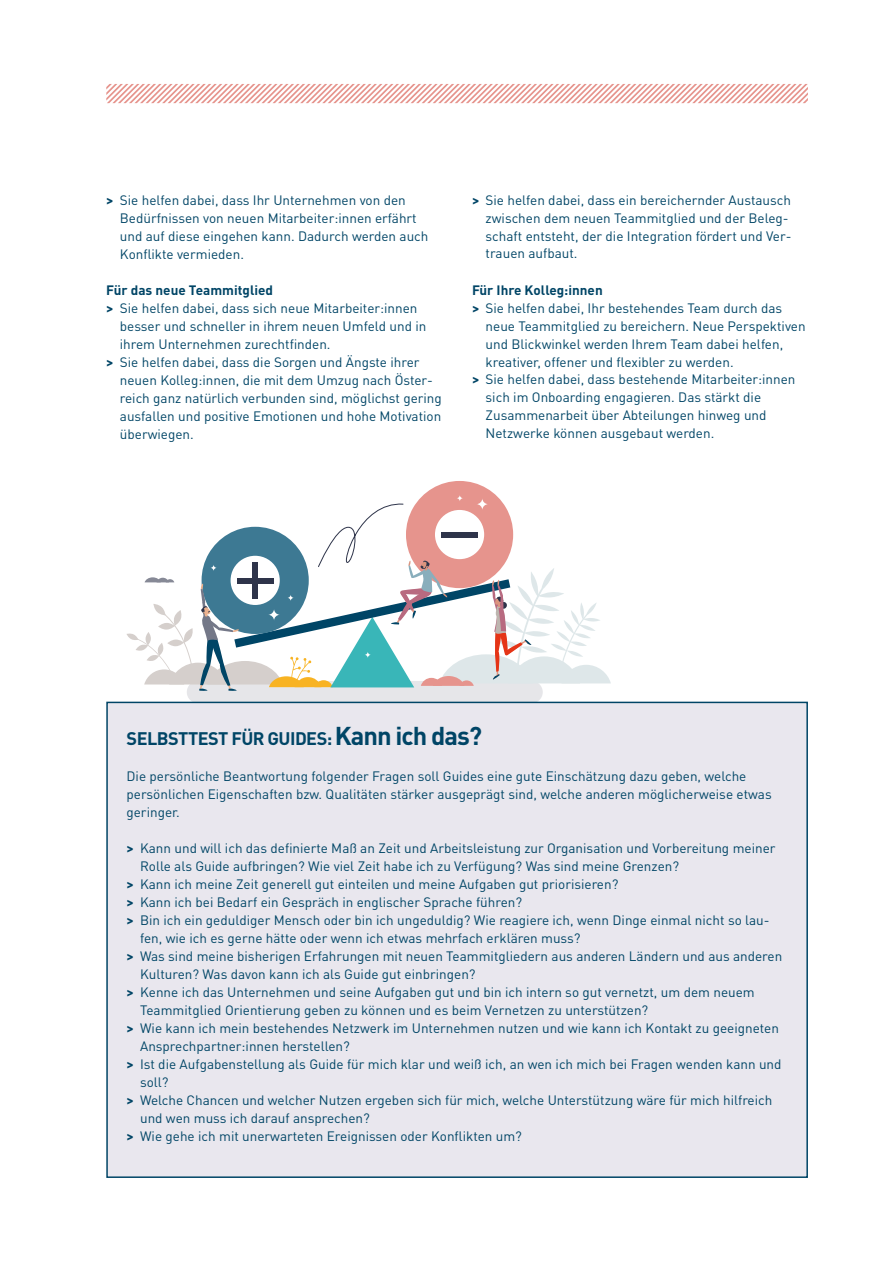
<style>
.page{position:relative;width:893px;height:1263px;background:#fff}
.page>*{position:absolute;margin:0;border:0;box-sizing:border-box;transform-origin:0 0}
.t1{font:700 25.5px "DIN Pro";letter-spacing:-.04em;color:#004566}
.t2{font:700 18px "DIN Pro";letter-spacing:-.03em;color:#004566}
.t3{font:13.5px/18px "DIN Pro";color:#004566}
.t4{font:700 13.5px "DIN Pro";color:#004566}
.s1{font-weight:700}
.s2{font-size:18px}
</style>
<div class="page">
<div style="left:187px;top:681px;width:356px;height:22px;background:#e6e6e9;border-radius:11px"></div>
<svg style="left:126px;top:481px;width:485px;height:210px"></svg>
<svg style="left:106px;top:84px;width:702px;height:19px"></svg>
<div style="left:106px;top:702px;width:702px;height:476px;background:#e9e7ee;border:2px solid #004566"></div>
<p class="t3" style="left:120px;top:190px;width:310px;text-indent:-14px"><span class="s1">&gt;</span> Sie helfen dabei, dass I hr U nternehmen von den Bedürfnissen von neuen Mitarbeiter:innen erfährt und auf diese eingehen kann. Dadurch werden auch Konflikte vermieden.</p>
<p class="t4" style="left:106px;top:280px;width:168px">Für das neue Teammitglied</p>
<p class="t3" style="left:106px;top:298px;width:313px"><span class="s1">&gt;</span> Sie helfen dabei, dass sich neue Mitarbeiter:innen</p>
<p class="t3" style="left:120px;top:316px;width:308px">besser und schneller in ihrem neuen U mfeld und in</p>
<p class="t3" style="left:120px;top:334px;width:212px">ihrem U nternehmen zurechtfinden.</p>
<p class="t3" style="left:106px;top:352px;width:315px"><span class="s1">&gt;</span> Sie helfen dabei, dass die Sorgen und Ängste ihrer</p>
<p class="t3" style="left:120px;top:370px;width:315px">neuen Kolleg:innen, die mit dem U mzug nach Öster-</p>
<p class="t3" style="left:120px;top:388px;width:323px">reich ganz natürlich verbunden sind, möglichst gering</p>
<p class="t3" style="left:120px;top:406px;width:323px">ausfallen und positive Emotionen und hohe Motivation</p>
<p class="t3" style="left:120px;top:424px;width:75px">überwiegen.</p>
<p class="t3" style="left:486px;top:190px;width:307px;text-indent:-14px"><span class="s1">&gt;</span> Sie helfen dabei, dass ein bereichernder Austausch zwischen dem neuen Teammitglied und der Beleg&shy;schaft entsteht, der die I ntegration fördert und Ver&shy;trauen aufbaut.</p>
<p class="t4" style="left:472px;top:280px;width:132px">Für Ihre Kolleg:innen</p>
<p class="t3" style="left:472px;top:298px;width:312px"><span class="s1">&gt;</span> Sie helfen dabei, I hr bestehendes Team durch das</p>
<p class="t3" style="left:486px;top:316px;width:322px">neue Teammitglied zu bereichern. Neue Perspektiven</p>
<p class="t3" style="left:486px;top:334px;width:299px">und Blickwinkel werden I hrem Team dabei helfen,</p>
<p class="t3" style="left:486px;top:352px;width:250px">kreativer, offener und flexibler zu werden.</p>
<p class="t3" style="left:472px;top:370px;width:325px"><span class="s1">&gt;</span> Sie helfen dabei, dass bestehende Mitarbeiter:innen</p>
<p class="t3" style="left:486px;top:388px;width:277px">sich im Onboarding engagieren. Das stärkt die</p>
<p class="t3" style="left:486px;top:406px;width:282px">Zusammenarbeit über Abteilungen hinweg und</p>
<p class="t3" style="left:486px;top:424px;width:230px">Netzwerke können ausgebaut werden.</p>
<h2 class="t2" style="left:127px;top:726px;width:163px">Selbsttest für Guide</h2>
<h1 class="t1" style="left:317px;top:718px;width:167px"><span class="s2">s:</span> Kann ich das?</h1>
<p class="t3" style="left:126px;top:766px;width:647px">Die persönliche Beantwortung folgender Fragen soll Guides eine gute Einschätzung dazu geben, welche persönlichen Eigenschaften bzw. Qualitäten stärker ausgeprägt sind, welche anderen möglicherweise etwas geringer.</p>
<p class="t3" style="left:126px;top:838px;width:650px"><span class="s1">&gt;</span> Kann und will ich das definierte Maß an Zeit und Arbeitsleistung zur Organisation und Vorbereitung meiner</p>
<p class="t3" style="left:140px;top:856px;width:541px">Rolle als Guide aufbringen? Wie viel Zeit habe ich zu Verfügung? Was sind meine Grenzen?</p>
<p class="t3" style="left:126px;top:874px;width:493px"><span class="s1">&gt;</span> Kann ich meine Zeit generell gut einteilen und meine Aufgaben gut priorisieren?</p>
<p class="t3" style="left:126px;top:892px;width:397px"><span class="s1">&gt;</span> Kann ich bei Bedarf ein Gespräch in englischer Sprache führen?</p>
<p class="t3" style="left:126px;top:910px;width:645px"><span class="s1">&gt;</span> Bin ich ein geduldiger Mensch oder bin ich ungeduldig? Wie reagiere ich, wenn Dinge einmal nicht so lau-</p>
<p class="t3" style="left:140px;top:928px;width:442px">fen, wie ich es gerne hätte oder wenn ich etwas mehrfach erklären muss?</p>
<p class="t3" style="left:126px;top:946px;width:657px"><span class="s1">&gt;</span> Was sind meine bisherigen Erfahrungen mit neuen Teammitgliedern aus anderen Ländern und aus anderen</p>
<p class="t3" style="left:140px;top:964px;width:337px">Kulturen? Was davon kann ich als Guide gut einbringen?</p>
<p class="t3" style="left:126px;top:982px;width:630px"><span class="s1">&gt;</span> Kenne ich das U nternehmen und seine Aufgaben gut und bin ich intern so gut vernetzt, um dem neuem</p>
<p class="t3" style="left:140px;top:1000px;width:510px">Teammitglied Orientierung geben zu können und es beim Vernetzen zu unterstützen?</p>
<p class="t3" style="left:126px;top:1018px;width:654px"><span class="s1">&gt;</span> Wie kann ich mein bestehendes Netzwerk im U nternehmen nutzen und wie kann ich Kontakt zu geeigneten</p>
<p class="t3" style="left:140px;top:1036px;width:211px">Ansprechpartner:innen herstellen?</p>
<p class="t3" style="left:126px;top:1054px;width:656px"><span class="s1">&gt;</span> Ist die Aufgabenstellung als Guide für mich klar und weiß ich, an wen ich mich bei Fragen wenden kann und</p>
<p class="t3" style="left:140px;top:1072px;width:30px">soll?</p>
<p class="t3" style="left:126px;top:1090px;width:647px"><span class="s1">&gt;</span> Welche Chancen und welcher Nutzen ergeben sich für mich, welche U nterstützung wäre für mich hilfreich</p>
<p class="t3" style="left:140px;top:1108px;width:231px">und wen muss ich darauf ansprechen?</p>
<p class="t3" style="left:126px;top:1126px;width:397px"><span class="s1">&gt;</span> Wie gehe ich mit unerwarteten Ereignissen oder Konflikten um?</p>
</div>
